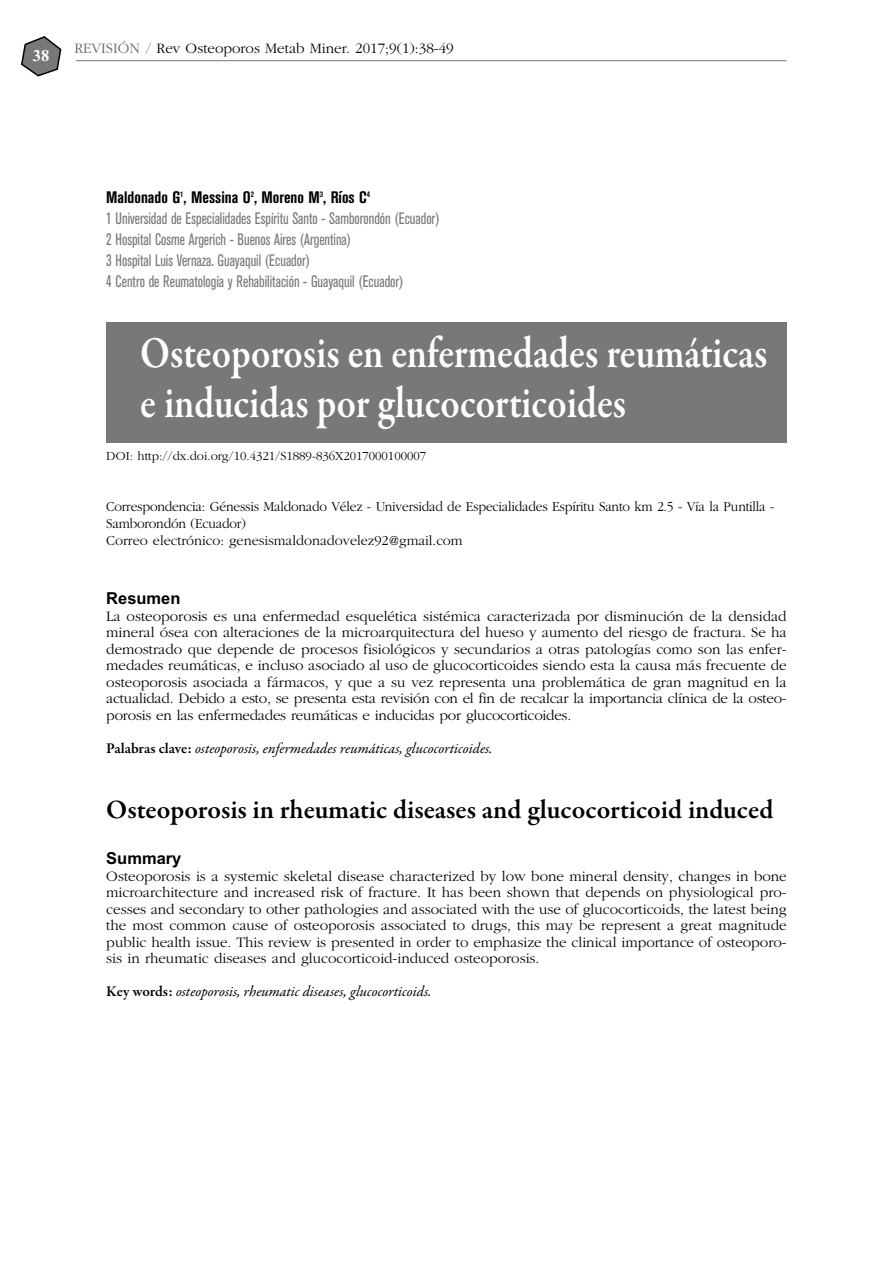
<style>
.page{position:relative;width:893px;height:1263px;background:#fff}
.page>*{position:absolute;margin:0;border:0;box-sizing:border-box;transform-origin:0 0}
.t1{font:600 45px/49.5px "Garamond Premr Pro";color:#fff;scale:.85 1}
.t2{font:600 27px "Garamond Premr Pro";color:#000}
.t3{font:condensed 16.5px/21px "Akzidenz Grotesk BE";color:#787878;scale:.9 1}
.t4{font:700 16.5px "Arial";color:#000}
.t5{font:700 16.5px "Times New Roman";color:#fff}
.t6{font:300 15px/16.5px "Garamond";color:#000;text-align:justify}
.t7{font:italic 15px "Garamond Premr Pro";color:#000}
.t8{font:300 14.25px/17.1px "Garamond";letter-spacing:-.015em;color:#000;scale:.95 1}
.t9{font:300 12.75px "Garamond";color:#000}
.s1{color:#666}
.s2{font-weight:700;color:#000}
.s3{font-weight:600;font-style:normal}
</style>
<div class="page">
<hr style="left:76px;top:60px;width:711px;height:1px;background:#787878">
<svg style="left:21px;top:36px;width:40px;height:40px"></svg>
<div style="left:106px;top:322px;width:681px;height:121px;background:#787878"></div>
<p class="t5" style="left:33px;top:46px;width:18px">38</p>
<p class="t6" style="left:74px;top:41px;width:381px"><span class="s1">REVISIÓN /</span> Rev Osteoporos Metab Miner. 2017;9(1):38-49</p>
<p class="t3" style="left:106px;top:188px;width:372px"><span class="s2">Maldonado G</span><sup>1</sup><span class="s2">, Messina O</span><sup>2</sup><span class="s2">, Moreno M</span><sup>3</sup><span class="s2">, Ríos C</span><sup>4<br></sup>1 Universidad de Especialidades Espíritu Santo - Samborondón (Ecuador)<br>2 Hospital Cosme Argerich - Buenos Aires (Argentina)<br>3 Hospital Luis Vernaza. Guayaquil (Ecuador)<br>4 Centro de Reumatología y Rehabilitación - Guayaquil (Ecuador)</p>
<h1 class="t1" style="left:140px;top:332px;width:739px">Osteoporosis en enfermedades reumáticas e inducidas por glucocorticoides</h1>
<p class="t9" style="left:106px;top:451px;width:321px">DOI: http://dx.doi.org/10.4321/S1889-836X2017000100007</p>
<p class="t8" style="left:106px;top:499px;width:705px">Correspondencia: Génessis Maldonado Vélez - Universidad de Especialidades Espíritu Santo km 2.5 - Vía la Puntilla -<br>Samborondón (Ecuador)<br>Correo electrónico: genesismaldonadovelez92@gmail.com</p>
<p class="t4" style="left:106px;top:593px;width:76px">Resumen</p>
<p class="t6" style="left:106px;top:609px;width:682px">La osteoporosis es una enfermedad esquelética sistémica caracterizada por disminución de la densidad mineral ósea con alteraciones de la microarquitectura del hueso y aumento del riesgo de fractura. Se ha demostrado que depende de procesos fisiológicos y secundarios a otras patologías como son las enfer&shy;medades reumáticas, e incluso asociado al uso de glucocorticoides siendo esta la causa más frecuente de osteoporosis asociada a fármacos, y que a su vez representa una problemática de gran magnitud en la actualidad. Debido a esto, se presenta esta revisión con el fin de recalcar la importancia clínica de la osteo&shy;porosis en las enfermedades reumáticas e inducidas por glucocorticoides.</p>
<p class="t7" style="left:106px;top:742px;width:388px"><span class="s3">Palabras clave:</span> osteoporosis, enfermedades reumáticas, glucocorticoides.</p>
<h2 class="t2" style="left:106px;top:799px;width:669px">Osteoporosis in rheumatic diseases and glucocorticoid induced</h2>
<p class="t4" style="left:106px;top:852px;width:77px">Summary</p>
<p class="t6" style="left:106px;top:869px;width:682px">Osteoporosis is a systemic skeletal disease characterized by low bone mineral density, changes in bone microarchitecture and increased risk of fracture. It has been shown that depends on physiological pro&shy;cesses and secondary to other pathologies and associated with the use of glucocorticoids, the latest being the most common cause of osteoporosis associated to drugs, this may be represent a great magnitude public health issue. This review is presented in order to emphasize the clinical importance of osteoporo&shy;sis in rheumatic diseases and glucocorticoid-induced osteoporosis.</p>
<p class="t7" style="left:106px;top:985px;width:327px"><span class="s3">Key words:</span> osteoporosis, rheumatic diseases, glucocorticoids.</p>
</div>
